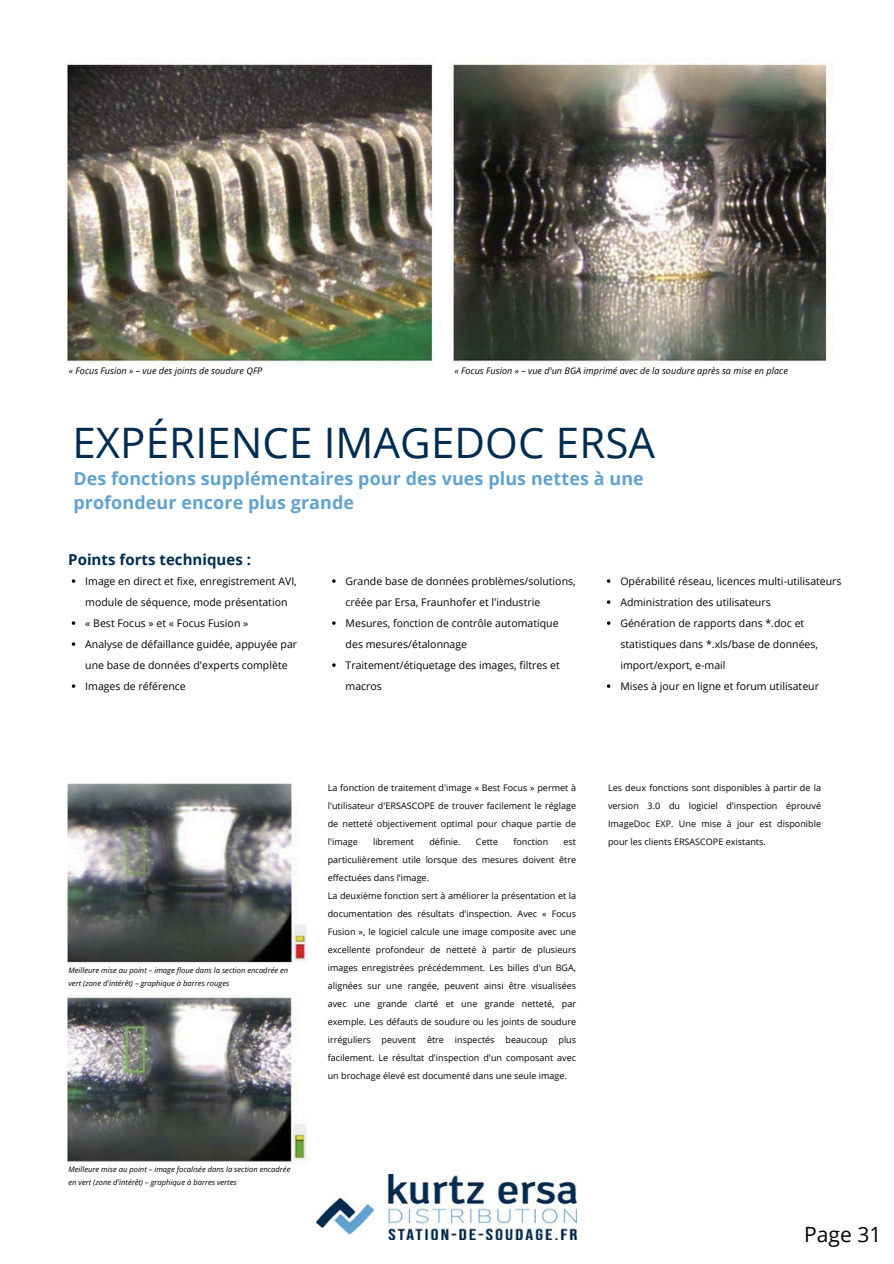
<style>
.page{position:relative;width:894px;height:1264px;background:#fff}
.page>*{position:absolute;margin:0;border:0;box-sizing:border-box;transform-origin:0 0}
.t1{font:42px "Open Sans";letter-spacing:.005em;color:#002c52}
.t2{font:21px "Open Sans";color:#000}
.t3{font:700 18px/24.8px "Open Sans";letter-spacing:.005em;color:#60a2d0}
.t4{font:700 15px "Open Sans";color:#002c52}
.t5{font:10.5px/21px "Open Sans";color:#000}
.t6{font:9px/18px "Open Sans";color:#000;text-align:justify}
.t7{font:italic 9px "Open Sans";color:#000}
.t8{font:italic 7.5px/12.6px "Open Sans";color:#000}
</style>
<div class="page">
<img style="left:67px;top:63px;width:762px;height:1100px">
<svg style="left:72px;top:579px;width:3px;height:4px"></svg>
<svg style="left:72px;top:621px;width:3px;height:4px"></svg>
<svg style="left:72px;top:642px;width:3px;height:4px"></svg>
<svg style="left:72px;top:684px;width:3px;height:4px"></svg>
<svg style="left:332px;top:579px;width:3px;height:4px"></svg>
<svg style="left:332px;top:621px;width:3px;height:4px"></svg>
<svg style="left:332px;top:663px;width:3px;height:4px"></svg>
<svg style="left:606px;top:579px;width:4px;height:4px"></svg>
<svg style="left:606px;top:600px;width:4px;height:4px"></svg>
<svg style="left:606px;top:621px;width:4px;height:4px"></svg>
<svg style="left:606px;top:684px;width:4px;height:4px"></svg>
<img style="left:317px;top:1174px;width:259px;height:65px">
<h6 class="t7" style="left:69px;top:364px;width:195px">« Focus Fusion » – vue des joints de soudure QFP</h6>
<h3 class="t7" style="left:454px;top:364px;width:335px">« Focus Fusion » – vue d'un BGA imprimé avec de la soudure après sa mise en place</h3>
<h4 class="t1" style="left:72px;top:413px;width:584px">EXPÉRIENCE IMAGEDOC ERSA</h4>
<p class="t3" style="left:73px;top:465px;width:571px">Des fonctions supplémentaires pour des vues plus nettes à une profondeur encore plus grande</p>
<p class="t4" style="left:68px;top:548px;width:184px">Points forts techniques :</p>
<p class="t5" style="left:85px;top:570px;width:213px">Image en direct et fixe, enregistrement AVI, module de séquence, mode présentation</p>
<p class="t5" style="left:85px;top:612px;width:165px">« Best Focus » et « Focus Fusion »</p>
<p class="t5" style="left:85px;top:633px;width:213px">Analyse de défaillance guidée, appuyée par une base de données d'experts complète</p>
<p class="t5" style="left:85px;top:675px;width:102px">Images de référence</p>
<p class="t5" style="left:345px;top:570px;width:231px">Grande base de données problèmes/solutions, créée par Ersa, Fraunhofer et l'industrie</p>
<h6 class="t5" style="left:345px;top:612px;width:214px">Mesures, fonction de contrôle automatique des mesures/étalonnage</h6>
<h6 class="t5" style="left:345px;top:654px;width:215px">Traitement/étiquetage des images, filtres et macros</h6>
<p class="t5" style="left:620px;top:570px;width:223px">Opérabilité réseau, licences multi-utilisateurs</p>
<p class="t5" style="left:620px;top:591px;width:152px">Administration des utilisateurs</p>
<p class="t5" style="left:620px;top:612px;width:199px">Génération de rapports dans *.doc et statistiques dans *.xls/base de données, import/export, e-mail</p>
<p class="t5" style="left:620px;top:675px;width:200px">Mises à jour en ligne et forum utilisateur</p>
<h6 class="t8" style="left:68px;top:964px;width:221px">Meilleure mise au point – image floue dans la section encadrée en vert (zone d'intérêt) – graphique à barres rouges</h6>
<h1 class="t8" style="left:68px;top:1162px;width:223px">Meilleure mise au point – image focalisée dans la section encadrée en vert (zone d'intérêt) – graphique à barres vertes</h1>
<p class="t6" style="left:327px;top:778px;width:250px">La fonction de traitement d'image « Best Focus » permet à l'utilisateur d'ERSASCOPE de trouver facilement le réglage de netteté objectivement optimal pour chaque partie de l'image</p>
<p class="t6" style="left:373px;top:832px;width:43px">librement</p>
<p class="t6" style="left:429px;top:832px;width:33px">définie.</p>
<p class="t6" style="left:476px;top:832px;width:24px">Cette</p>
<p class="t6" style="left:513px;top:832px;width:36px">fonction</p>
<p class="t6" style="left:327px;top:832px;width:250px;text-align:left;text-indent:236px">est particulièrement utile lorsque des mesures doivent être effectuées dans l'image.<br>La deuxième fonction sert à améliorer la présentation et la documentation des résultats d'inspection. Avec « Focus Fusion », le logiciel calcule une image composite avec une excellente profondeur de netteté à partir de plusieurs images enregistrées précédemment. Les billes d'un BGA, alignées sur une rangée, peuvent ainsi être visualisées avec une grande clarté et une grande netteté, par exemple. Les défauts de soudure ou les joints de soudure irréguliers peuvent être inspectés beaucoup plus facilement. Le résultat d'inspection d'un composant avec un brochage élevé est documenté dans une seule image.</p>
<p class="t6" style="left:608px;top:778px;width:214px">Les deux fonctions sont disponibles à partir de la version 3.0 du logiciel d'inspection éprouvé ImageDoc EXP. Une mise à jour est disponible pour les clients ERSASCOPE existants.</p>
<h2 class="t2" style="left:804px;top:1219px;width:79px">Page 31</h2>
</div>
